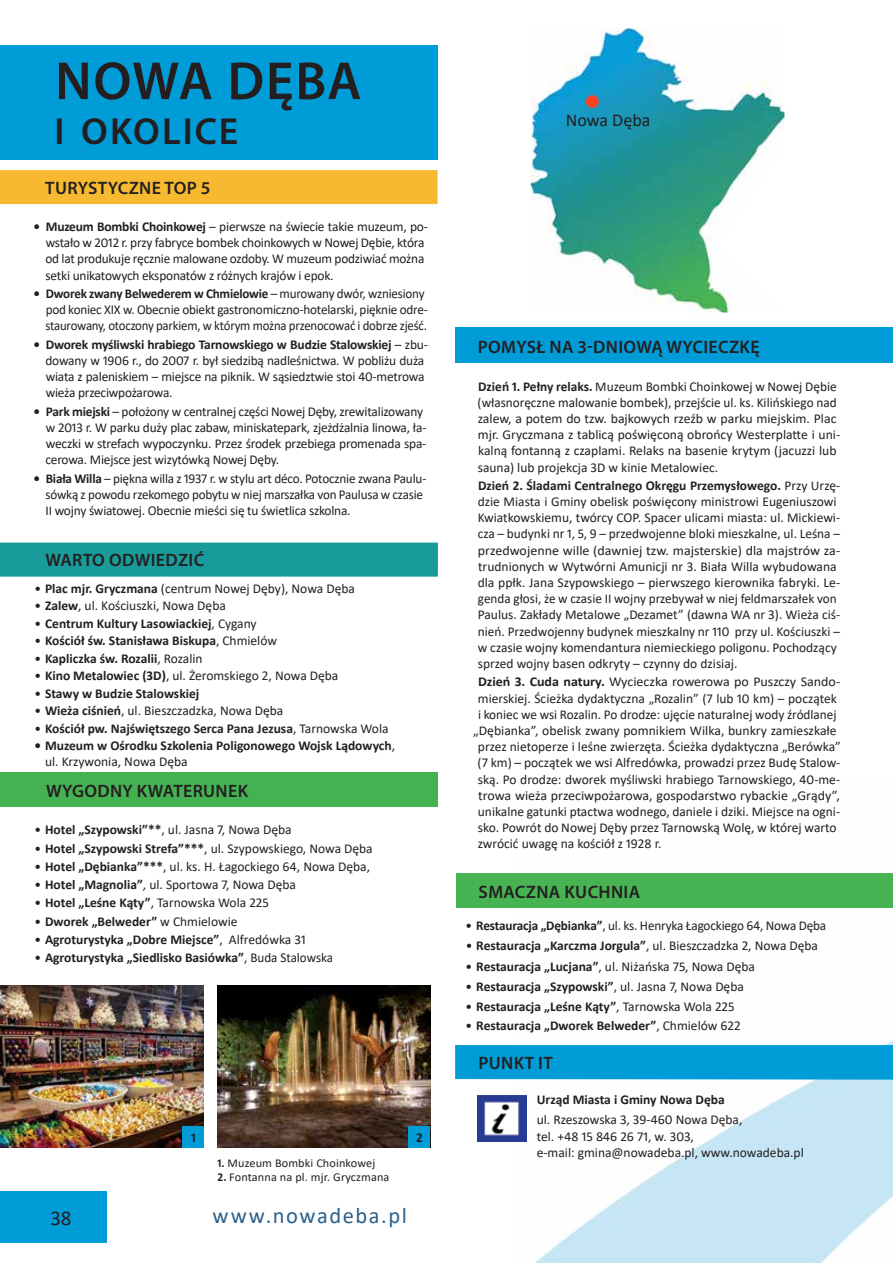
<style>
.page{position:relative;width:893px;height:1263px;background:#fff}
.page>*{position:absolute;margin:0;border:0;box-sizing:border-box;transform-origin:0 0}
.t1{font:600 54px "Myriad Pro";letter-spacing:.02em;color:#231f20}
.t2{font:600 37.8px "Myriad Pro";letter-spacing:.055em;color:#231f20}
.t3{font:22.5px "Calibri";letter-spacing:.07em;color:#2c618e}
.t4{font:21px "Calibri";color:#231f20}
.t5{font:600 18px "Myriad Pro";letter-spacing:.02em;color:#231f20}
.t6{font:18px "Calibri";letter-spacing:-.005em;color:#231f20}
.t7{font:13.5px/16.2px "Calibri";letter-spacing:-.005em;color:#231f20}
.t8{font:700 13.5px/16.2px "Calibri";color:#231f20}
.t9{font:13.5px "Calibri";letter-spacing:-.005em;color:#231f20;scale:1.04 1}
.t10{font:12px "Calibri";letter-spacing:.01em;color:#231f20}
.s1{font-weight:700}
.s2{font-weight:400}
</style>
<div class="page">
<img style="left:511px;top:873px;width:382px;height:390px">
<div style="left:0;top:1191px;width:106px;height:51px;background:#009cd8"></div>
<img style="left:531px;top:28px;width:253px;height:285px">
<div style="left:587px;top:96px;width:11px;height:11px;background:#ff4220;border-radius:50%"></div>
<div style="left:586px;top:95px;width:13px;height:13px;border:2px solid #ff4220;border-radius:50%"></div>
<img style="left:0;top:986px;width:204px;height:161px">
<img style="left:217px;top:986px;width:213px;height:161px">
<img style="left:477px;top:1095px;width:49px;height:47px">
<div style="left:183px;top:1126px;width:21px;height:21px;background:#009cd8"></div>
<div style="left:409px;top:1126px;width:21px;height:21px;background:#009cd8"></div>
<div style="left:0;top:170px;width:438px;height:34px;background:#f7b930"></div>
<div style="left:0;top:543px;width:438px;height:34px;background:#189b9a"></div>
<div style="left:455px;top:1045px;width:438px;height:34px;background:#009cd8"></div>
<div style="left:456px;top:874px;width:437px;height:34px;background:#47b353"></div>
<div style="left:0;top:773px;width:438px;height:34px;background:#45b252"></div>
<div style="left:0;top:45px;width:438px;height:115px;background:#009cd8"></div>
<div style="left:455px;top:327px;width:438px;height:36px;background:#009cd8"></div>
<hr style="left:892px;top:45px;width:1px;height:85px;background:#009cd8">
<h1 class="t1" style="left:55px;top:47px;width:308px">NOWA DĘBA</h1>
<h2 class="t2" style="left:55px;top:107px;width:185px">I OKOLICE</h2>
<h3 class="t5" style="left:45px;top:176px;width:167px">TURYSTYCZNE TOP 5</h3>
<p class="t7" style="left:45px;top:218px;width:384px;text-indent:-12px"><span class="s1">• Muzeum Bombki Choinkowej</span> – pierwsze na świecie takie muzeum, po&shy;wstało w 2012 r. przy fabryce bombek choinkowych w Nowej Dębie, która od lat produkuje ręcznie malowane ozdoby. W muzeum podziwiać można setki unikatowych eksponatów z różnych krajów i epok.</p>
<p class="t7" style="left:46px;top:285px;width:384px;text-indent:-12px"><span class="s1">• Dworek zwany Belwederem w Chmielowie</span> – murowany dwór, wzniesiony pod koniec XIX w. Obecnie obiekt gastronomiczno-hotelarski, pięknie odre&shy;staurowany, otoczony parkiem, w którym można przenocować i dobrze zjeść.</p>
<p class="t7" style="left:45px;top:336px;width:384px;text-indent:-12px"><span class="s1">• Dworek myśliwski hrabiego Tarnowskiego w Budzie Stalowskiej</span> – zbu&shy;dowany w 1906 r., do 2007 r. był siedzibą nadleśnictwa. W pobliżu duża wiata z paleniskiem – miejsce na piknik. W sąsiedztwie stoi 40-metrowa wieża przeciwpożarowa.</p>
<p class="t7" style="left:45px;top:403px;width:382px;text-indent:-12px"><span class="s1">• Park miejski</span> – położony w centralnej części Nowej Dęby, zrewitalizowany w 2013 r. W parku duży plac zabaw, miniskatepark, zjeżdżalnia linowa, ła&shy;weczki w strefach wypoczynku. Przez środek przebiega promenada spa&shy;cerowa. Miejsce jest wizytówką Nowej Dęby.</p>
<p class="t7" style="left:46px;top:470px;width:382px;text-indent:-12px"><span class="s1">• Biała Willa</span> – piękna willa z 1937 r. w stylu art déco. Potocznie zwana Paulu&shy;sówką z powodu rzekomego pobytu w niej marszałka von Paulusa w czasie<br>II wojny światowej. Obecnie mieści się tu świetlica szkolna.</p>
<h3 class="t5" style="left:45px;top:549px;width:160px">WARTO ODWIEDZIĆ</h3>
<p class="t7" style="left:34px;top:580px;width:322px">• <span class="s1">Plac mjr. Gryczmana</span> (centrum Nowej Dęby), Nowa Dęba</p>
<p class="t7" style="left:34px;top:597px;width:193px">• <span class="s1">Zalew</span>, ul. Kościuszki, Nowa Dęba</p>
<p class="t8" style="left:34px;top:615px;width:224px"><span class="s2">•</span> Centrum Kultury Lasowiackiej<span class="s2">, Cygany</span></p>
<p class="t8" style="left:34px;top:632px;width:244px"><span class="s2">•</span> Kościół św. Stanisława Biskupa<span class="s2">, Chmielów</span></p>
<p class="t8" style="left:34px;top:650px;width:170px"><span class="s2">•</span> Kapliczka św. Rozalii<span class="s2">, Rozalin</span></p>
<p class="t7" style="left:34px;top:667px;width:305px">• <span class="s1">Kino Metalowiec (3D)</span>, ul. Żeromskiego 2, Nowa Dęba</p>
<p class="t8" style="left:34px;top:685px;width:166px"><span class="s2">•</span> Stawy w Budzie Stalowskiej</p>
<p class="t7" style="left:34px;top:702px;width:251px">• <span class="s1">Wieża ciśnień</span>, ul. Bieszczadzka, Nowa Dęba</p>
<p class="t8" style="left:34px;top:720px;width:356px"><span class="s2">•</span> Kościół pw. Najświętszego Serca Pana Jezusa<span class="s2">, Tarnowska Wola</span></p>
<p class="t8" style="left:45px;top:737px;width:352px;text-indent:-11px">• Muzeum w Ośrodku Szkolenia Poligonowego Wojsk Lądowych<span class="s2">, ul. Krzywonia, Nowa Dęba</span></p>
<h3 class="t5" style="left:46px;top:779px;width:204px">WYGODNY KWATERUNEK</h3>
<p class="t7" style="left:34px;top:821px;width:259px">• <span class="s1">Hotel „Szypowski”**</span>, ul. Jasna 7, Nowa Dęba</p>
<p class="t7" style="left:34px;top:839px;width:340px">• <span class="s1">Hotel „Szypowski Strefa”***</span>, ul. Szypowskiego, Nowa Dęba</p>
<p class="t7" style="left:34px;top:858px;width:337px">• <span class="s1">Hotel „Dębianka”***</span>, ul. ks. H. Łagockiego 64, Nowa Dęba,</p>
<p class="t7" style="left:34px;top:876px;width:263px">• <span class="s1">Hotel „Magnolia”</span>, ul. Sportowa 7, Nowa Dęba</p>
<p class="t7" style="left:34px;top:894px;width:236px">• <span class="s1">Hotel „Leśne Kąty”</span>, Tarnowska Wola 225</p>
<p class="t8" style="left:34px;top:913px;width:205px"><span class="s2">•</span> Dworek „Belweder” <span class="s2">w Chmielowie</span></p>
<p class="t8" style="left:34px;top:931px;width:273px"><span class="s2">•</span> Agroturystyka „Dobre Miejsce”<span class="s2">, Alfredówka 31</span></p>
<p class="t8" style="left:34px;top:950px;width:300px"><span class="s2">•</span> Agroturystyka „Siedlisko Basiówka”<span class="s2">, Buda Stalowska</span></p>
<p class="t8" style="left:191px;top:1129px;width:6px">1</p>
<p class="t8" style="left:416px;top:1129px;width:8px">2</p>
<h3 class="t4" style="left:50px;top:1203px;width:23px">38</h3>
<p class="t10" style="left:217px;top:1154px;width:159px"><span class="s1">1.</span> Muzeum Bombki Choinkowej</p>
<p class="t10" style="left:217px;top:1169px;width:174px"><span class="s1">2.</span> Fontanna na pl. mjr. Gryczmana</p>
<h3 class="t3" style="left:213px;top:1200px;width:196px">www.nowadeba.pl</h3>
<h3 class="t6" style="left:566px;top:107px;width:86px">Nowa Dęba</h3>
<h3 class="t5" style="left:478px;top:335px;width:283px">POMYSŁ NA 3-DNIOWĄ WYCIECZKĘ</h3>
<p class="t7" style="left:478px;top:378px;width:364px"><span class="s1">Dzień 1. Pełny relaks.</span> Muzeum Bombki Choinkowej w Nowej Dębie (własnoręczne malowanie bombek), przejście ul. ks. Kilińskiego nad zalew, a potem do tzw. bajkowych rzeźb w parku miejskim. Plac mjr. Gryczmana z tablicą poświęconą obrońcy Westerplatte i uni&shy;kalną fontanną z czaplami. Relaks na basenie krytym (jacuzzi lub sauna) lub projekcja 3D w kinie Metalowiec.</p>
<p class="t7" style="left:478px;top:477px;width:364px"><span class="s1">Dzień 2. Śladami Centralnego Okręgu Przemysłowego.</span> Przy Urzę&shy;dzie Miasta i Gminy obelisk poświęcony ministrowi Eugeniuszowi Kwiatkowskiemu, twórcy COP. Spacer ulicami miasta: ul. Mickiewi&shy;cza – budynki nr 1, 5, 9 – przedwojenne bloki mieszkalne, ul. Leśna – przedwojenne wille (dawniej tzw. majsterskie) dla majstrów za&shy;trudnionych w Wytwórni Amunicji nr 3. Biała Willa wybudowana dla ppłk. Jana Szypowskiego – pierwszego kierownika fabryki. Le&shy;genda głosi, że w czasie II wojny przebywał w niej feldmarszałek von Paulus. Zakłady Metalowe „Dezamet” (dawna WA nr 3). Wieża ciś&shy;nień. Przedwojenny budynek mieszkalny nr 110 przy ul. Kościuszki – w czasie wojny komendantura niemieckiego poligonu. Pochodzący sprzed wojny basen odkryty – czynny do dzisiaj.</p>
<p class="t9" style="left:478px;top:672px;width:350px"><span class="s1">Dzień 3. Cuda natury.</span> Wycieczka rowerowa po Puszczy Sando-</p>
<p class="t7" style="left:478px;top:690px;width:361px">mierskiej. Ścieżka dydaktyczna „Rozalin” (7 lub 10 km) – początek</p>
<p class="t7" style="left:478px;top:706px;width:360px">i koniec we wsi Rozalin. Po drodze: ujęcie naturalnej wody źródlanej</p>
<p class="t7" style="left:473px;top:722px;width:365px">„Dębianka”, obelisk zwany pomnikiem Wilka, bunkry zamieszkałe</p>
<p class="t7" style="left:478px;top:738px;width:364px">przez nietoperze i leśne zwierzęta. Ścieżka dydaktyczna „Berówka”</p>
<p class="t7" style="left:478px;top:754px;width:364px">(7 km) – początek we wsi Alfredówka, prowadzi przez Budę Stalow-</p>
<p class="t7" style="left:478px;top:771px;width:364px">ską. Po drodze: dworek myśliwski hrabiego Tarnowskiego, 40-me-</p>
<p class="t9" style="left:478px;top:786px;width:349px">trowa wieża przeciwpożarowa, gospodarstwo rybackie „Grądy”,</p>
<p class="t7" style="left:478px;top:803px;width:364px">unikalne gatunki ptactwa wodnego, daniele i dziki. Miejsce na ogni-</p>
<p class="t7" style="left:478px;top:819px;width:360px">sko. Powrót do Nowej Dęby przez Tarnowską Wolę, w której warto</p>
<p class="t7" style="left:478px;top:835px;width:185px">zwrócić uwagę na kościół z 1928 r.</p>
<h3 class="t5" style="left:479px;top:880px;width:163px">SMACZNA KUCHNIA</h3>
<p class="t7" style="left:466px;top:917px;width:362px">• <span class="s1">Restauracja „Dębianka”</span>, ul. ks. Henryka Łagockiego 64, Nowa Dęba</p>
<p class="t7" style="left:466px;top:937px;width:354px">• <span class="s1">Restauracja „Karczma Jorgula”</span>, ul. Bieszczadzka 2, Nowa Dęba</p>
<p class="t7" style="left:466px;top:957px;width:291px">• <span class="s1">Restauracja „Lucjana”</span>, ul. Niżańska 75, Nowa Dęba</p>
<p class="t8" style="left:466px;top:978px;width:280px"><span class="s2">•</span> Restauracja „Szypowski”<span class="s2">, ul. Jasna 7, Nowa Dęba</span></p>
<p class="t8" style="left:466px;top:999px;width:271px"><span class="s2">•</span> Restauracja „Leśne Kąty”<span class="s2">, Tarnowska Wola 225</span></p>
<p class="t8" style="left:466px;top:1017px;width:277px"><span class="s2">•</span> Restauracja „Dworek Belweder”<span class="s2">, Chmielów 622</span></p>
<h3 class="t5" style="left:478px;top:1051px;width:76px">PUNKT IT</h3>
<p class="t8" style="left:537px;top:1091px;width:189px">Urząd Miasta i Gminy Nowa Dęba</p>
<p class="t7" style="left:537px;top:1111px;width:269px">ul. Rzeszowska 3, 39-460 Nowa Dęba,<br>tel. +48 15 846 26 71, w. 303,<br>e-mail: gmina@nowadeba.pl, www.nowadeba.pl</p>
</div>
